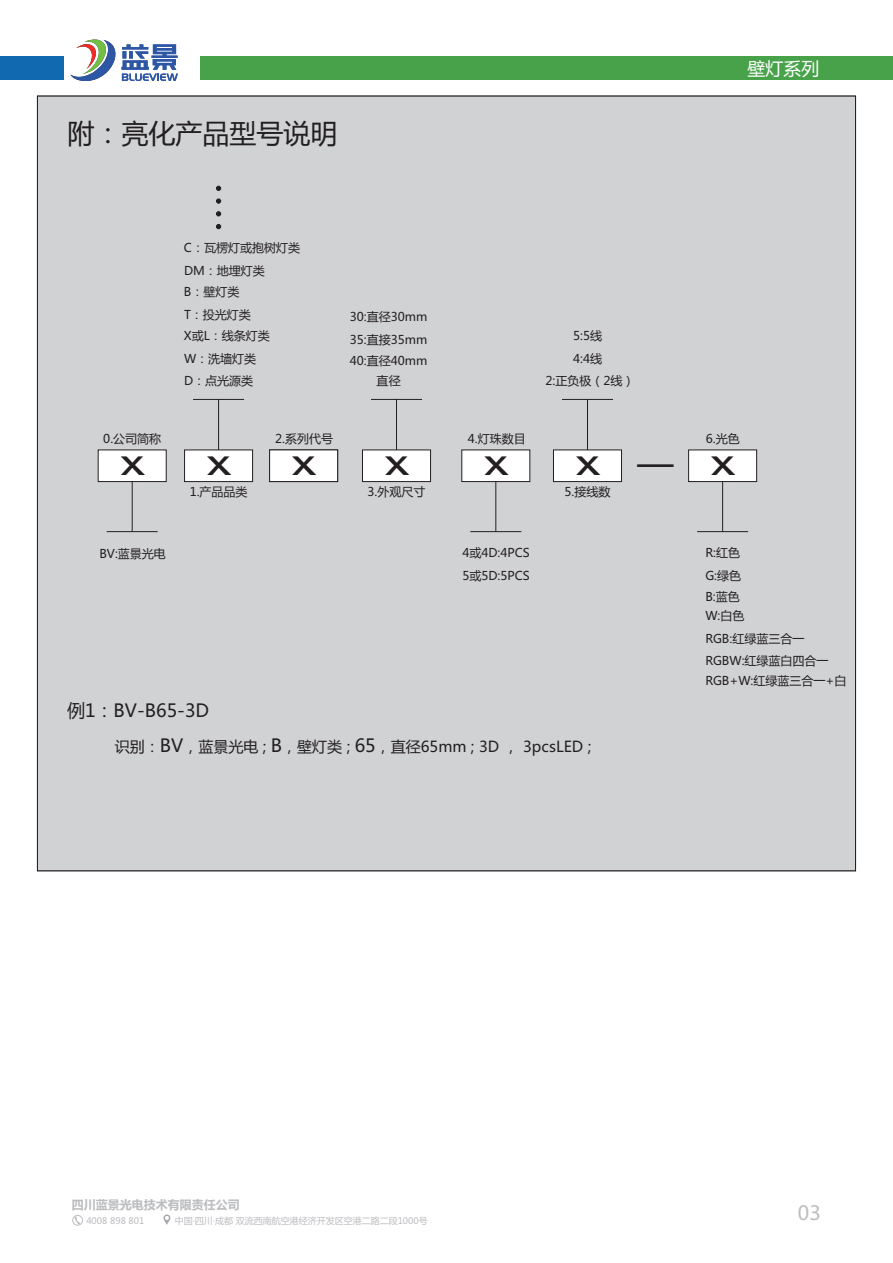
<style>
.page{position:relative;width:893px;height:1263px;background:#fff}
.page>*{position:absolute;margin:0;border:0;box-sizing:border-box;transform-origin:0 0}
.t1{font:500 36px "Bank Gothic BT";color:#231f20}
.t2{font:27px "Microsoft Ya Hei";color:#231f20}
.t3{font:19.5px "Microsoft Ya Hei";color:#bcbdc0}
.t4{font:18px "Microsoft Ya Hei";color:#231f20}
.t5{font:18px "Microsoft Ya Hei";color:#fff}
.t6{font:15px "Microsoft Ya Hei";color:#231f20}
.t7{font:12px/23px "Microsoft Ya Hei";color:#231f20}
.t8{font:700 12px "Microsoft Ya Hei";color:#bcbdc0}
.t9{font:9px "Microsoft Ya Hei";color:#bcbdc0}
.s1{font-family:"Arial Unicode MS";font-weight:400}
.s2{font-size:18px}
</style>
<div class="page">
<svg style="left:75px;top:1217px;width:5px;height:6px"></svg>
<svg style="left:163px;top:1214px;width:7px;height:11px"></svg>
<div style="left:72px;top:1215px;width:11px;height:10px;border:1px solid #bcbdc0;border-radius:50%"></div>
<div style="left:1px;top:56px;width:63px;height:24px;background:#1169b0"></div>
<div style="left:201px;top:56px;width:692px;height:24px;background:#48a24a"></div>
<div style="left:37px;top:95px;width:819px;height:777px;background:#d1d2d4"></div>
<svg style="left:184px;top:449px;width:69px;height:33px"></svg>
<svg style="left:97px;top:449px;width:70px;height:33px"></svg>
<svg style="left:269px;top:449px;width:69px;height:33px"></svg>
<svg style="left:461px;top:449px;width:70px;height:33px"></svg>
<svg style="left:553px;top:449px;width:69px;height:33px"></svg>
<svg style="left:362px;top:449px;width:69px;height:33px"></svg>
<hr style="left:396px;top:399px;width:1px;height:51px;background:#231f20">
<hr style="left:371px;top:399px;width:51px;height:1px;background:#231f20">
<hr style="left:495px;top:481px;width:1px;height:51px;background:#231f20">
<hr style="left:722px;top:481px;width:1px;height:51px;background:#231f20">
<hr style="left:132px;top:481px;width:1px;height:51px;background:#231f20">
<hr style="left:470px;top:531px;width:51px;height:1px;background:#231f20">
<hr style="left:697px;top:531px;width:51px;height:1px;background:#231f20">
<hr style="left:107px;top:531px;width:51px;height:1px;background:#231f20">
<hr style="left:218px;top:399px;width:1px;height:51px;background:#231f20">
<hr style="left:193px;top:399px;width:51px;height:1px;background:#231f20">
<svg style="left:688px;top:449px;width:69px;height:33px"></svg>
<hr style="left:587px;top:399px;width:1px;height:51px;background:#231f20">
<hr style="left:562px;top:399px;width:51px;height:1px;background:#231f20">
<svg style="left:70px;top:39px;width:108px;height:42px"></svg>
<svg style="left:216px;top:224px;width:5px;height:5px"></svg>
<svg style="left:216px;top:211px;width:5px;height:5px"></svg>
<svg style="left:216px;top:199px;width:5px;height:5px"></svg>
<svg style="left:216px;top:186px;width:5px;height:5px"></svg>
<h2 class="t2" style="left:67px;top:121px;width:271px">附：亮化产品型号说明</h2>
<h3 class="t5" style="left:748px;top:60px;width:74px">壁灯系列</h3>
<p class="t7" style="left:184px;top:237px;width:118px">C：瓦楞灯或抱树灯类</p>
<p class="t7" style="left:184px;top:260px;width:82px">DM：地埋灯类</p>
<p class="t7" style="left:184px;top:281px;width:57px">B：壁灯类</p>
<p class="t7" style="left:184px;top:304px;width:68px">T：投光灯类</p>
<p class="t7" style="left:184px;top:326px;width:87px">X或L：线条灯类</p>
<p class="t7" style="left:184px;top:348px;width:74px">W：洗墙灯类</p>
<p class="t7" style="left:184px;top:370px;width:71px">D：点光源类</p>
<p class="t7" style="left:350px;top:306px;width:79px">30:直径30mm<br>35:直接35mm</p>
<p class="t7" style="left:350px;top:352px;width:79px;line-height:20px;text-align:center">40:直径40mm直径</p>
<p class="t7" style="left:103px;top:428px;width:59px">0.公司简称</p>
<p class="t7" style="left:275px;top:428px;width:59px">2.系列代号</p>
<p class="t7" style="left:468px;top:428px;width:59px">4.灯珠数目</p>
<p class="t7" style="left:573px;top:326px;width:30px">5:5线<br>4:4线</p>
<p class="t7" style="left:545px;top:370px;width:90px">2:正负极（2线）</p>
<h1 class="t1" style="left:119px;top:448px;width:27px">X</h1>
<h1 class="t1" style="left:206px;top:448px;width:27px">X</h1>
<h1 class="t1" style="left:291px;top:448px;width:27px">X</h1>
<h1 class="t1" style="left:384px;top:448px;width:27px">X</h1>
<h1 class="t1" style="left:483px;top:448px;width:27px">X</h1>
<h1 class="t1" style="left:574px;top:448px;width:100px">X <span class="s1">—</span></h1>
<p class="t7" style="left:190px;top:482px;width:59px">1.产品品类</p>
<p class="t7" style="left:368px;top:482px;width:59px">3.外观尺寸</p>
<p class="t7" style="left:565px;top:481px;width:47px">5.接线数</p>
<p class="t7" style="left:99px;top:543px;width:68px">BV:蓝景光电</p>
<p class="t7" style="left:462px;top:542px;width:69px">4或4D:4PCS<br>5或5D:5PCS</p>
<h3 class="t4" style="left:67px;top:702px;width:144px">例1：BV-B65-3D</h3>
<p class="t6" style="left:115px;top:740px;width:478px">识别：<span class="s2">BV</span>，蓝景光电 ; <span class="s2">B</span>，壁灯类 ; <span class="s2">65</span>，直径65mm ; 3D ， 3pcsLED ;</p>
<p class="t7" style="left:706px;top:428px;width:35px">6.光色</p>
<h1 class="t1" style="left:710px;top:448px;width:27px">X</h1>
<p class="t7" style="left:705px;top:542px;width:36px">R:红色</p>
<p class="t7" style="left:705px;top:565px;width:37px">G:绿色</p>
<p class="t7" style="left:705px;top:586px;width:36px">B:蓝色</p>
<p class="t7" style="left:705px;top:606px;width:41px">W:白色</p>
<p class="t7" style="left:705px;top:629px;width:100px">RGB:红绿蓝三合一</p>
<p class="t7" style="left:705px;top:651px;width:143px;line-height:20.1px">RGBW:红绿蓝白四合一<br>RGB+W:红绿蓝三合一+白</p>
<p class="t8" style="left:72px;top:1199px;width:169px">四川蓝景光电技术有限责任公司</p>
<p class="t9" style="left:86px;top:1216px;width:60px">4008 898 801</p>
<p class="t9" style="left:175px;top:1216px;width:255px">中国·四川·成都 双流西南航空港经济开发区空港二路二段1000号</p>
<h3 class="t3" style="left:798px;top:1204px;width:24px">03</h3>
</div>
